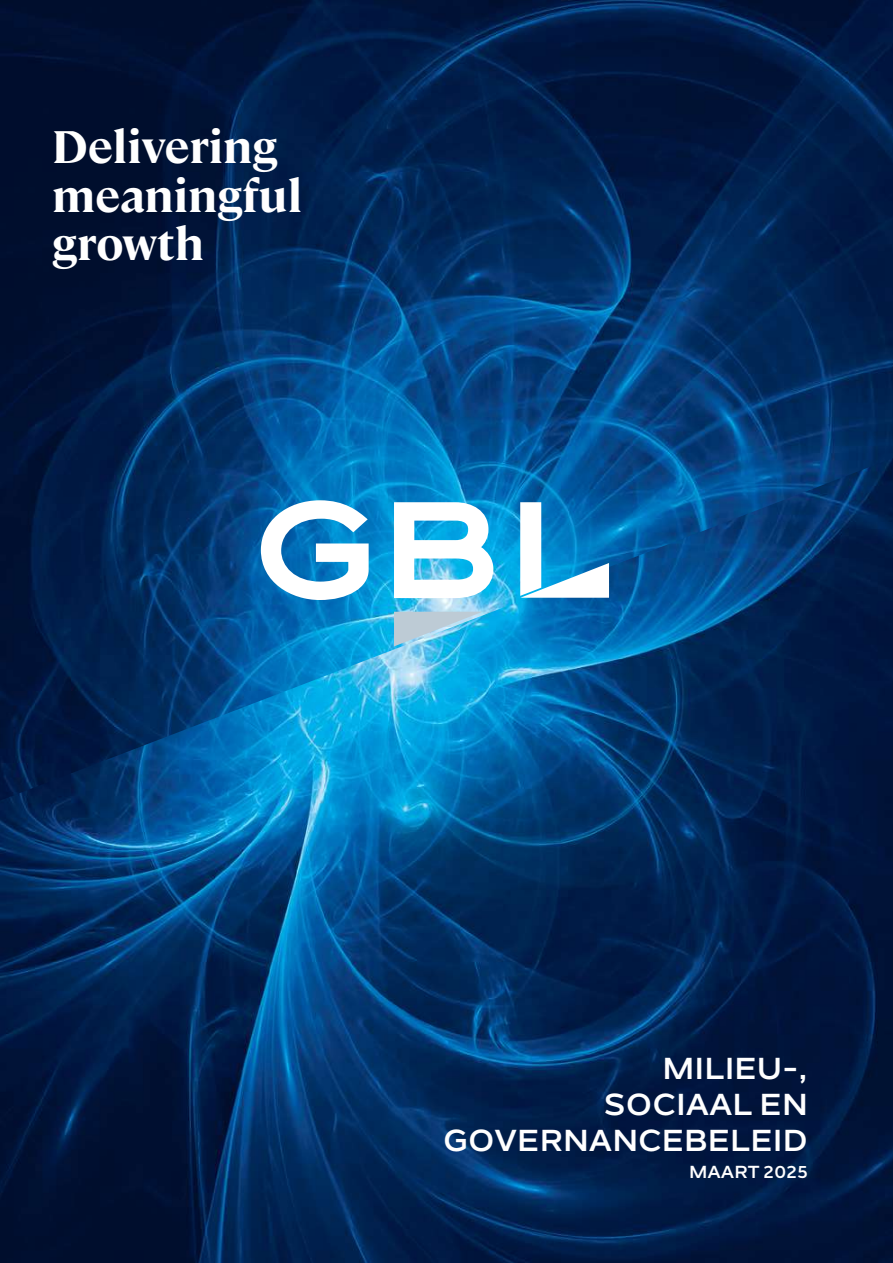
<style>
.page{position:relative;width:893px;height:1263px;background:#fff}
.page>*{position:absolute;margin:0;border:0;box-sizing:border-box;transform-origin:0 0}
.t1{font:700 45.45px/48.4px "Cambon";color:#fff}
.t2{font:700 30px/36px "Nolan";color:#fff;text-align:right}
.t3{font:700 17.25px "Nolan";color:#fff}
</style>
<div class="page">
<img style="left:0;top:0;width:893px;height:458px">
<img style="left:0;top:458px;width:893px;height:805px">
<svg style="left:394px;top:612px;width:89px;height:34px;background:#84c6e0"></svg>
<svg style="left:261px;top:500px;width:108px;height:100px"></svg>
<svg style="left:394px;top:502px;width:99px;height:96px"></svg>
<svg style="left:520px;top:502px;width:89px;height:96px"></svg>
<h1 class="t1" style="left:52px;top:119px;width:252px">Delivering meaningful growth</h1>
<p class="t2" style="left:443px;top:1052px;width:366px">MILIEU-,<br>SOCIAAL EN<br>GOVERNANCEBELEID</p>
<p class="t3" style="left:689px;top:1162px;width:120px">MAART 2025</p>
</div>
